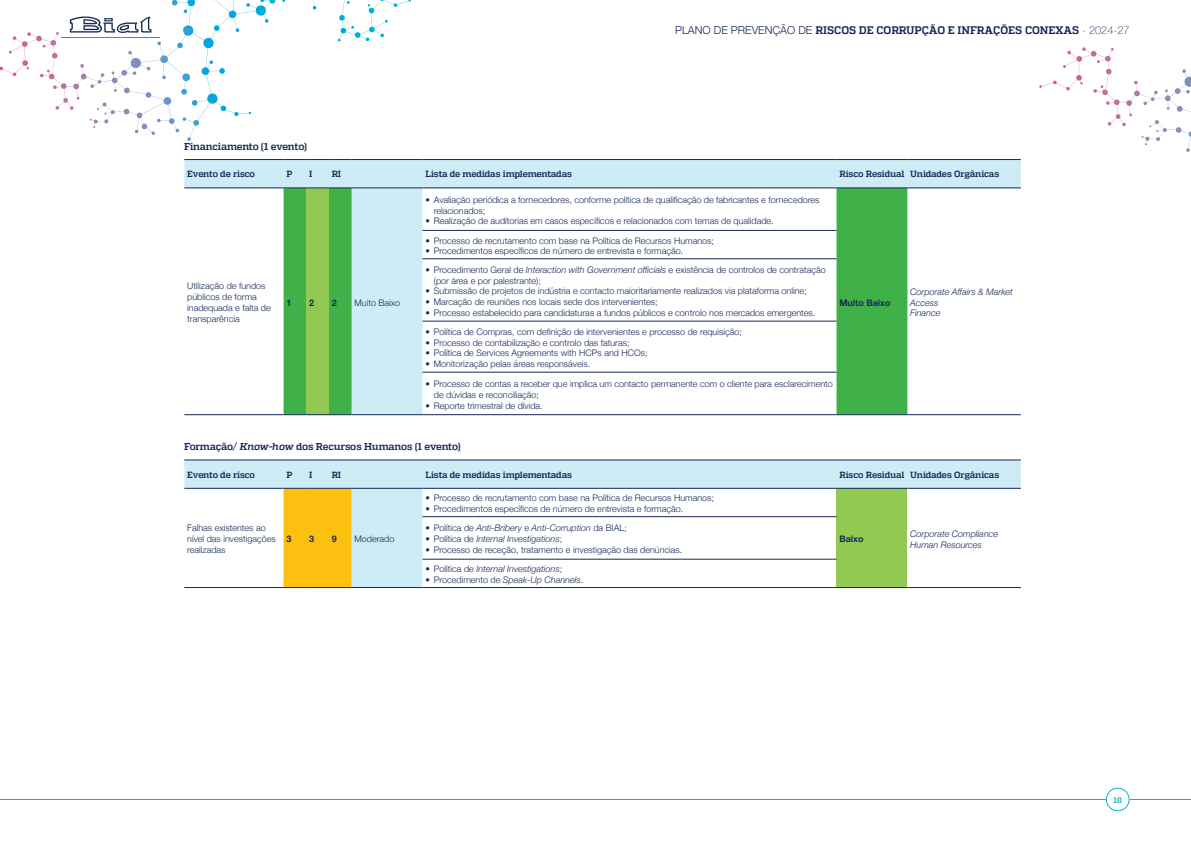
<style>
.page{position:relative;width:1191px;height:842px;background:#fff}
.page>*{position:absolute;margin:0;border:0;box-sizing:border-box;transform-origin:0 0}
.t1{font:700 11px "Quadon";color:#172857}
.t2{font:700 10px "Quadon";letter-spacing:-.02em;color:#172857}
.t3{font:300 9px/10.8px "Helvetica Neue";color:#172857}
.t4{font:italic 300 9px/10.8px "Helvetica Neue";color:#172857}
.t5{font:700 9px "Quadon";letter-spacing:-.015em;color:#172857}
.t6{font:700 9px "Helvetica Neue";color:#172857}
.t7{font:700 8px "Quadon";color:#0bb4cc}
.s1{font-family:"Helvetica Neue";font-weight:300}
.s2{font-family:"Helvetica Neue";font-weight:100}
.s3{font-style:italic}
.s4{font-style:normal}
</style>
<div class="page">
<svg style="left:1126px;top:69px;width:65px;height:33px"></svg>
<div style="left:1106px;top:788px;width:23px;height:23px;border:1px solid #0bb4cc;border-radius:50%"></div>
<hr style="left:61px;top:37px;width:99px;height:1px;background:#ee434d">
<hr style="left:0;top:799px;width:1106px;height:1px;background:#0bb4cc">
<hr style="left:1129px;top:799px;width:62px;height:1px;background:#0bb4cc">
<svg style="left:70px;top:0;width:137px;height:85px"></svg>
<svg style="left:184px;top:160px;width:836px;height:254px"></svg>
<svg style="left:283px;top:189px;width:624px;height:225px"></svg>
<div style="left:306px;top:188px;width:23px;height:227px;background:#92c953"></div>
<hr style="left:184px;top:159px;width:99px;height:1px;background:#172857">
<svg style="left:283px;top:159px;width:68px;height:1px"></svg>
<hr style="left:351px;top:159px;width:71px;height:1px;background:#172857">
<hr style="left:422px;top:159px;width:414px;height:1px;background:#172857">
<hr style="left:836px;top:159px;width:71px;height:1px;background:#172857">
<hr style="left:907px;top:159px;width:113px;height:1px;background:#172857">
<hr style="left:184px;top:188px;width:99px;height:1px;background:#172857">
<svg style="left:283px;top:188px;width:68px;height:1px"></svg>
<hr style="left:351px;top:188px;width:71px;height:1px;background:#172857">
<hr style="left:184px;top:414px;width:99px;height:1px;background:#172857">
<svg style="left:283px;top:414px;width:68px;height:1px"></svg>
<hr style="left:351px;top:414px;width:71px;height:1px;background:#172857">
<hr style="left:422px;top:188px;width:414px;height:1px;background:#172857">
<hr style="left:836px;top:188px;width:71px;height:1px;background:#172857">
<hr style="left:907px;top:188px;width:113px;height:1px;background:#172857">
<hr style="left:836px;top:414px;width:71px;height:1px;background:#172857">
<hr style="left:907px;top:414px;width:113px;height:1px;background:#172857">
<hr style="left:422px;top:230px;width:414px;height:1px;background:#172857">
<hr style="left:422px;top:259px;width:414px;height:1px;background:#172857">
<hr style="left:422px;top:321px;width:414px;height:1px;background:#172857">
<hr style="left:422px;top:372px;width:414px;height:1px;background:#172857">
<hr style="left:422px;top:414px;width:414px;height:1px;background:#172857">
<svg style="left:184px;top:461px;width:836px;height:126px"></svg>
<div style="left:836px;top:488px;width:71px;height:99px;background:#92c953"></div>
<hr style="left:184px;top:460px;width:99px;height:1px;background:#172857">
<svg style="left:283px;top:460px;width:68px;height:1px"></svg>
<hr style="left:351px;top:460px;width:71px;height:1px;background:#172857">
<hr style="left:422px;top:460px;width:414px;height:1px;background:#172857">
<hr style="left:836px;top:460px;width:71px;height:1px;background:#172857">
<hr style="left:907px;top:460px;width:113px;height:1px;background:#172857">
<hr style="left:184px;top:488px;width:99px;height:1px;background:#172857">
<hr style="left:351px;top:488px;width:71px;height:1px;background:#172857">
<hr style="left:184px;top:587px;width:99px;height:1px;background:#172857">
<div style="left:283px;top:488px;width:68px;height:100px;background:#fcc011"></div>
<hr style="left:351px;top:587px;width:71px;height:1px;background:#172857">
<hr style="left:422px;top:488px;width:414px;height:1px;background:#172857">
<hr style="left:836px;top:488px;width:71px;height:1px;background:#172857">
<hr style="left:907px;top:488px;width:113px;height:1px;background:#172857">
<hr style="left:836px;top:587px;width:71px;height:1px;background:#172857">
<hr style="left:907px;top:587px;width:113px;height:1px;background:#172857">
<hr style="left:422px;top:516px;width:414px;height:1px;background:#172857">
<hr style="left:422px;top:559px;width:414px;height:1px;background:#172857">
<hr style="left:422px;top:587px;width:414px;height:1px;background:#172857">
<p class="t1" style="left:675px;top:23px;width:456px"><span class="s1">PLANO DE PREVENÇÃO DE</span> RISCOS DE CORRUPÇÃO E INFRAÇÕES CONEXAS <span class="s2">- 2024-27</span></p>
<p class="t2" style="left:184px;top:140px;width:124px">Financiamento (1 evento)</p>
<p class="t5" style="left:187px;top:169px;width:69px">Evento de risco</p>
<p class="t5" style="left:286px;top:169px;width:7px">P</p>
<p class="t5" style="left:309px;top:169px;width:5px">I</p>
<p class="t5" style="left:332px;top:169px;width:11px">RI</p>
<p class="t5" style="left:425px;top:169px;width:148px">Lista de medidas implementadas</p>
<p class="t5" style="left:839px;top:169px;width:161px">Risco Residual Unidades Orgânicas</p>
<p class="t3" style="left:434px;top:193px;width:387px;text-indent:-9px">• Avaliação periódica a fornecedores, conforme política de qualificação de fabricantes e fornecedores relacionados;</p>
<p class="t3" style="left:425px;top:215px;width:350px">• Realização de auditorias em casos específicos e relacionados com temas de qualidade.</p>
<p class="t3" style="left:425px;top:234px;width:290px">• Processo de recrutamento com base na Política de Recursos Humanos;</p>
<p class="t3" style="left:425px;top:245px;width:259px">• Procedimentos específicos de número de entrevista e formação.</p>
<p class="t3" style="left:434px;top:263px;width:393px;text-indent:-9px">• Procedimento Geral de <span class="s3">Interaction with Government officials</span> e existência de controlos de contratação (por área e por palestrante);</p>
<p class="t3" style="left:425px;top:285px;width:383px">• Submissão de projetos de indústria e contacto maioritariamente realizados via plataforma online;</p>
<p class="t3" style="left:425px;top:296px;width:234px">• Marcação de reuniões nos locais sede dos intervenientes;</p>
<p class="t3" style="left:425px;top:307px;width:391px">• Processo estabelecido para candidaturas a fundos públicos e controlo nos mercados emergentes.</p>
<p class="t3" style="left:425px;top:326px;width:318px">• Política de Compras, com definição de intervenientes e processo de requisição;</p>
<p class="t3" style="left:425px;top:336px;width:206px">• Processo de contabilização e controlo das faturas;</p>
<p class="t3" style="left:425px;top:347px;width:224px">• Política de Services Agreements with HCPs and HCOs;</p>
<p class="t3" style="left:425px;top:358px;width:166px">• Monitorização pelas áreas responsáveis.</p>
<p class="t3" style="left:434px;top:378px;width:400px;text-indent:-9px">• Processo de contas a receber que implica um contacto permanente com o cliente para esclarecimento de dúvidas e reconciliação;</p>
<p class="t3" style="left:425px;top:399px;width:119px">• Reporte trimestral de dívida.</p>
<p class="t2" style="left:184px;top:441px;width:278px">Formação/ <span class="s3">Know-how</span> dos Recursos Humanos (1 evento)</p>
<p class="t5" style="left:187px;top:469px;width:69px">Evento de risco</p>
<p class="t5" style="left:286px;top:469px;width:7px">P</p>
<p class="t5" style="left:309px;top:469px;width:5px">I</p>
<p class="t5" style="left:332px;top:469px;width:11px">RI</p>
<p class="t5" style="left:425px;top:469px;width:148px">Lista de medidas implementadas</p>
<p class="t5" style="left:839px;top:469px;width:161px">Risco Residual Unidades Orgânicas</p>
<p class="t3" style="left:187px;top:280px;width:85px">Utilização de fundos públicos de forma inadequada e falta de transparência</p>
<p class="t6" style="left:839px;top:295px;width:53px">Muito Baixo</p>
<p class="t4" style="left:910px;top:286px;width:104px">Corporate Affairs &amp; Market<br>Access<br>Finance</p>
<p class="t6" style="left:286px;top:295px;width:7px">1</p>
<p class="t6" style="left:309px;top:295px;width:7px">2</p>
<p class="t6" style="left:332px;top:295px;width:7px">2</p>
<p class="t3" style="left:354px;top:296px;width:47px">Muito Baixo</p>
<p class="t3" style="left:187px;top:522px;width:90px">Falhas existentes ao nível das investigações realizadas</p>
<p class="t6" style="left:286px;top:532px;width:7px">3</p>
<p class="t6" style="left:309px;top:532px;width:7px">3</p>
<p class="t6" style="left:332px;top:532px;width:7px">9</p>
<p class="t3" style="left:354px;top:533px;width:41px">Moderado</p>
<p class="t3" style="left:425px;top:492px;width:290px">• Processo de recrutamento com base na Política de Recursos Humanos;</p>
<p class="t3" style="left:425px;top:503px;width:259px">• Procedimentos específicos de número de entrevista e formação.</p>
<p class="t4" style="left:425px;top:522px;width:203px"><span class="s4">• Política de</span> Anti-Bribery <span class="s4">e</span> Anti-Corruption <span class="s4">da BIAL;</span></p>
<p class="t4" style="left:425px;top:533px;width:138px"><span class="s4">• Política de</span> Internal Investigations<span class="s4">;</span></p>
<p class="t3" style="left:425px;top:544px;width:258px">• Processo de receção, tratamento e investigação das denúncias.</p>
<p class="t4" style="left:425px;top:563px;width:138px"><span class="s4">• Política de</span> Internal Investigations<span class="s4">;</span></p>
<p class="t3" style="left:425px;top:574px;width:159px">• Procedimento de <span class="s3">Speak-Up Channels</span>.</p>
<p class="t6" style="left:839px;top:532px;width:26px">Baixo</p>
<p class="t4" style="left:910px;top:528px;width:89px">Corporate Compliance<br>Human Resources</p>
<p class="t7" style="left:1113px;top:795px;width:10px">18</p>
</div>
